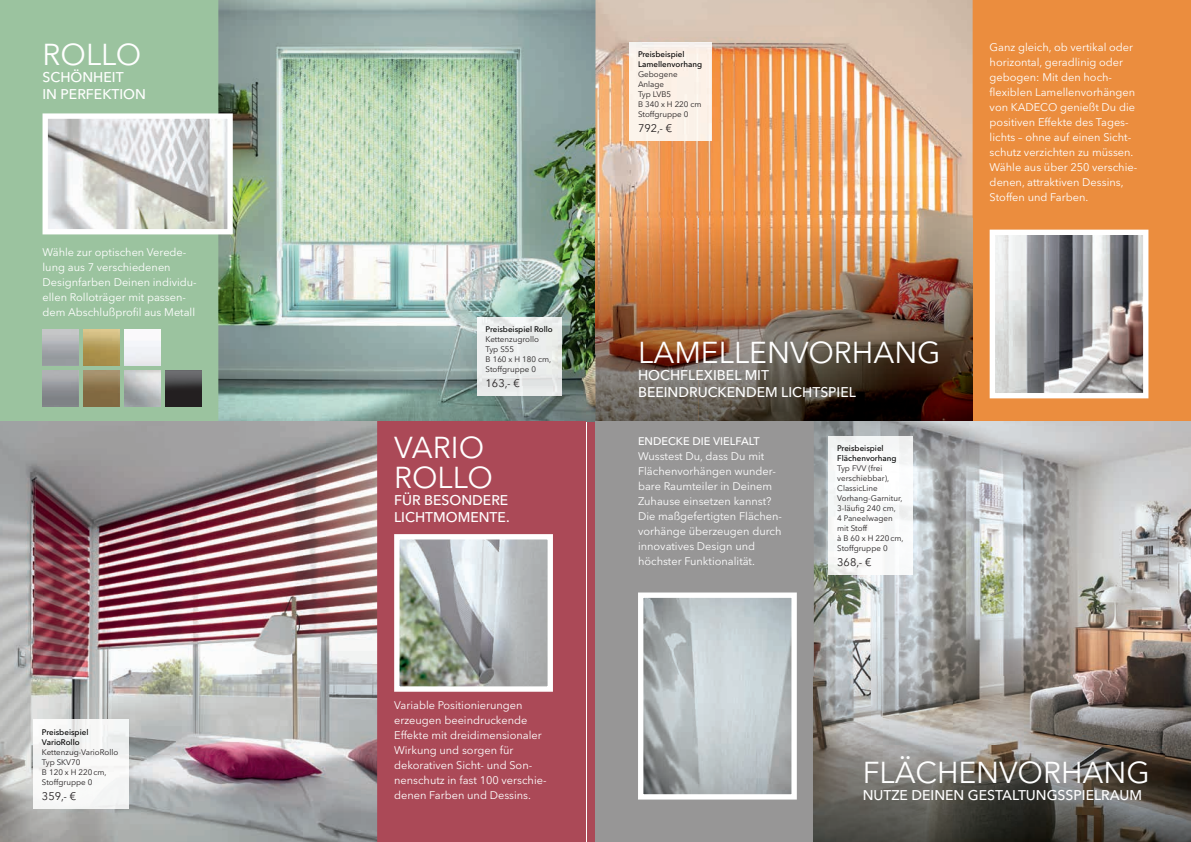
<style>
.page{position:relative;width:1191px;height:842px;background:#fff}
.page>*{position:absolute;margin:0;border:0;box-sizing:border-box;transform-origin:0 0}
.t1{font:30px/30px "Avenir Next LT Pro";color:#fff}
.t2{font:500 14px/17px "Avenir Next LT Pro";color:#fff}
.t3{font:11px/15px "Avenir Next LT Pro";color:#fff}
.t4{font:11px "Avenir Next LT Pro";color:#231f20}
.t5{font:500 11px "Avenir Next LT Pro";color:#fff}
.t6{font:8px/10px "Avenir Next LT Pro";color:#231f20}
.t7{font:500 8px/10px "Avenir Next LT Pro";color:#000}
</style>
<div class="page">
<div style="left:0;top:0;width:596px;height:421px;background:#9bc39f"></div>
<div style="left:0;top:421px;width:596px;height:421px;background:#ab4957"></div>
<img style="left:218px;top:0;width:369px;height:421px">
<img style="left:0;top:421px;width:377px;height:421px">
<img style="left:400px;top:540px;width:147px;height:146px">
<div style="left:394px;top:534px;width:159px;height:158px;border:5px solid #fff"></div>
<img style="left:49px;top:119px;width:178px;height:109px">
<div style="left:43px;top:113px;width:190px;height:121px;border:5px solid #fff"></div>
<img style="left:43px;top:330px;width:35px;height:36px">
<img style="left:124px;top:371px;width:36px;height:36px">
<img style="left:83px;top:330px;width:36px;height:36px">
<img style="left:43px;top:371px;width:35px;height:36px">
<img style="left:83px;top:371px;width:36px;height:36px">
<img style="left:165px;top:371px;width:36px;height:36px">
<img style="left:124px;top:330px;width:36px;height:36px">
<img style="left:477px;top:317px;width:85px;height:79px">
<img style="left:33px;top:720px;width:95px;height:88px">
<div style="left:596px;top:0;width:595px;height:421px;background:#eb8d3e"></div>
<img style="left:587px;top:0;width:385px;height:421px">
<img style="left:995px;top:236px;width:147px;height:156px">
<div style="left:989px;top:230px;width:159px;height:168px;border:5px solid #fff"></div>
<img style="left:595px;top:218px;width:377px;height:203px">
<div style="left:596px;top:421px;width:595px;height:421px;background:#979696"></div>
<img style="left:644px;top:598px;width:147px;height:195px">
<div style="left:638px;top:592px;width:159px;height:207px;border:5px solid #fff"></div>
<img style="left:814px;top:421px;width:377px;height:255px">
<img style="left:814px;top:676px;width:377px;height:166px">
<img style="left:828px;top:436px;width:84px;height:138px">
<div style="left:629px;top:43px;width:82px;height:98px;background:#fcf1e8"></div>
<h1 class="t1" style="left:43px;top:40px;width:100px">ROLLO</h1>
<p class="t2" style="left:43px;top:69px;width:105px">SCHÖNHEIT<br>IN PERFEKTION</p>
<p class="t3" style="left:43px;top:245px;width:156px">Wähle zur optischen Verede&shy;lung aus 7 verschiedenen<br>Designfarben Deinen individu&shy;ellen Rolloträger mit passen&shy;dem Abschlußprofil aus Metall</p>
<p class="t7" style="left:42px;top:727px;width:48px">Preisbeispiel<br>VarioRollo</p>
<p class="t6" style="left:42px;top:747px;width:78px">Kettenzug-VarioRollo<br>Typ SKV70<br>B 120 x H 220 cm,<br>Stoffgruppe 0</p>
<p class="t4" style="left:42px;top:789px;width:36px">359,- €</p>
<p class="t7" style="left:485px;top:324px;width:69px">Preisbeispiel Rollo</p>
<p class="t6" style="left:485px;top:334px;width:67px">Kettenzugrollo<br>Typ S55<br>B 160 x H 180 cm,<br>Stoffgruppe 0</p>
<p class="t4" style="left:485px;top:377px;width:36px">163,- €</p>
<h1 class="t1" style="left:394px;top:432px;width:100px">VARIO<br>ROLLO</h1>
<p class="t2" style="left:394px;top:492px;width:117px">FÜR BESONDERE<br>LICHTMOMENTE.</p>
<p class="t3" style="left:394px;top:698px;width:154px">Variable Positionierungen erzeugen beeindruckende<br>Effekte mit dreidimensionaler<br>Wirkung und sorgen für dekorativen Sicht- und Son&shy;nenschutz in fast 100 verschie&shy;denen Farben und Dessins.</p>
<p class="t7" style="left:638px;top:49px;width:66px">Preisbeispiel<br>Lamellenvorhang</p>
<p class="t6" style="left:638px;top:69px;width:65px">Gebogene<br>Anlage<br>Typ LVB5<br>B 340 x H 220 cm<br>Stoffgruppe 0</p>
<p class="t4" style="left:638px;top:122px;width:36px">792,- €</p>
<p class="t3" style="left:989px;top:40px;width:149px">Ganz gleich, ob vertikal oder horizontal, geradlinig oder gebogen: Mit den hoch&shy;flexiblen Lamellenvorhängen von KADECO genießt Du die positiven Effekte des Tages&shy;lichts – ohne auf einen Sicht&shy;schutz verzichten zu müssen.<br>Wähle aus über 250 verschie&shy;denen, attraktiven Dessins,<br>Stoffen und Farben.</p>
<h1 class="t1" style="left:638px;top:337px;width:304px">LAMELLENVORHANG</h1>
<p class="t2" style="left:638px;top:366px;width:219px">HOCHFLEXIBEL MIT<br>BEEINDRUCKENDEM LICHTSPIEL</p>
<p class="t5" style="left:638px;top:435px;width:123px">ENDECKE DIE VIELFALT</p>
<p class="t3" style="left:638px;top:449px;width:145px">Wusstest Du, dass Du mit<br>Flächenvorhängen wunder&shy;bare Raumteiler in Deinem<br>Zuhause einsetzen kannst?<br>Die maßgefertigten Flächen&shy;vorhänge überzeugen durch innovatives Design und höchster Funktionalität.</p>
<p class="t7" style="left:837px;top:443px;width:61px">Preisbeispiel<br>Flächenvorhang</p>
<p class="t6" style="left:837px;top:463px;width:68px">Typ FVV (frei verschiebbar),<br>ClassicLine<br>Vorhang-Garnitur,<br>3-läufig 240 cm,<br>4 Paneelwagen mit Stoff<br>à B 60 x H 220 cm,<br>Stoffgruppe 0</p>
<p class="t4" style="left:837px;top:556px;width:36px">368,- €</p>
<h1 class="t1" style="left:862px;top:757px;width:289px">FLÄCHENVORHANG</h1>
<p class="t2" style="left:862px;top:786px;width:281px">NUTZE DEINEN GESTALTUNGSSPIELRAUM</p>
</div>
